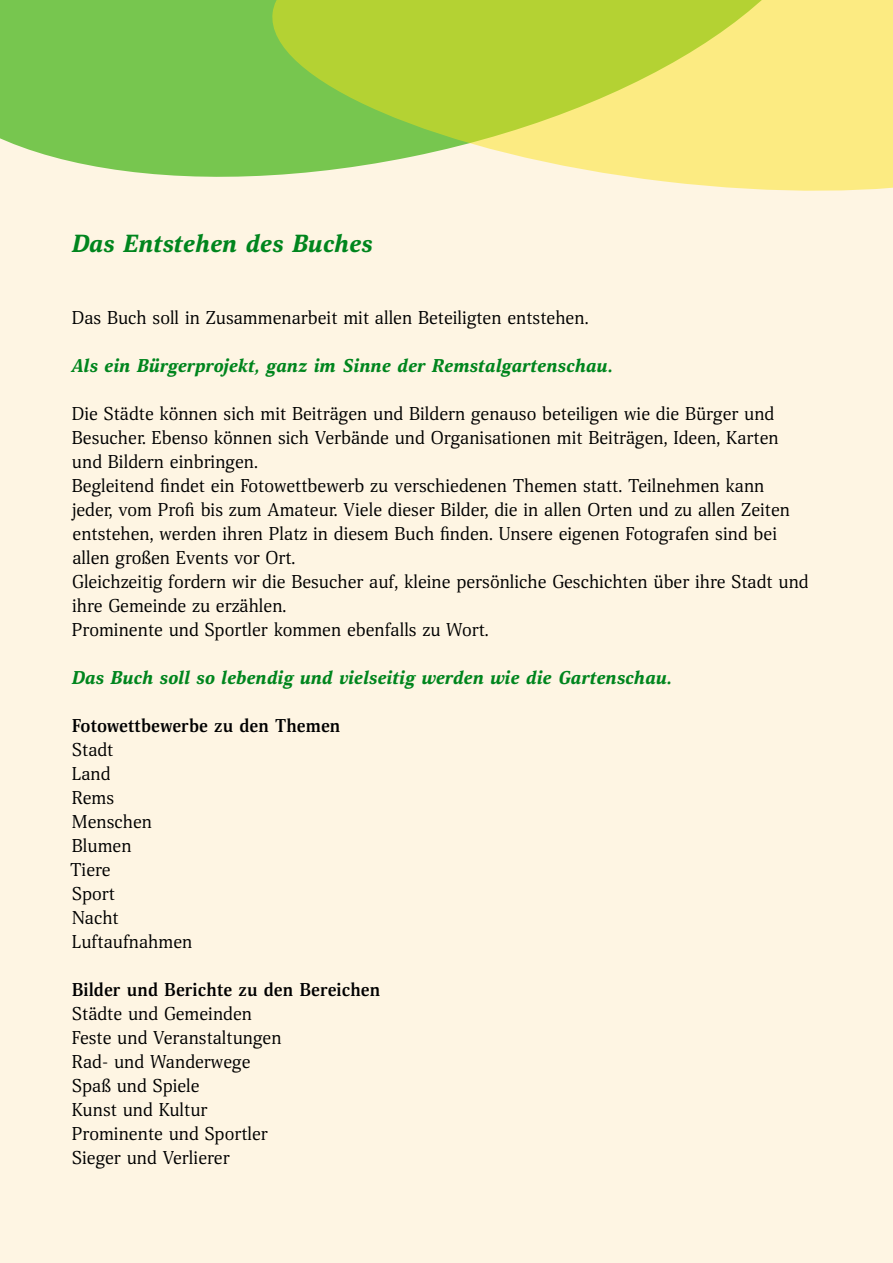
<style>
.page{position:relative;width:893px;height:1263px;background:#fef5e3}
.page>*{position:absolute;margin:0;border:0;box-sizing:border-box;transform-origin:0 0}
.t1{font:italic 900 24px "Scientia";color:#00851d}
.t2{font:18px/24px "Scientia";color:#000}
.t3{font:italic 900 18px "Scientia";color:#00851d}
.t4{font:700 18px "Scientia";color:#000}
</style>
<div class="page">
<div style="left:0;top:0;width:265px;height:177px;background:#77c64f"></div>
<svg style="left:265px;top:0;width:628px;height:191px;background:#d2de68"></svg>
<h1 class="t1" style="left:72px;top:228px;width:302px">Das Entstehen des Buches</h1>
<p class="t2" style="left:72px;top:306px;width:518px">Das Buch soll in Zusammenarbeit mit allen Beteiligten entstehen.</p>
<p class="t3" style="left:71px;top:354px;width:543px">Als ein Bürgerprojekt, ganz im Sinne der Remstalgartenschau.</p>
<p class="t2" style="left:72px;top:402px;width:738px">Die Städte können sich mit Beiträgen und Bildern genauso beteiligen wie die Bürger und Besucher. Ebenso können sich Verbände und Organisationen mit Beiträgen, Ideen, Karten und Bildern einbringen.<br>Begleitend findet ein Fotowettbewerb zu verschiedenen Themen statt. Teilnehmen kann jeder, vom Profi bis zum Amateur. Viele dieser Bilder, die in allen Orten und zu allen Zeiten entstehen, werden ihren Platz in diesem Buch finden. Unsere eigenen Fotografen sind bei allen großen Events vor Ort.<br>Gleichzeitig fordern wir die Besucher auf, kleine persönliche Geschichten über ihre Stadt und ihre Gemeinde zu erzählen.<br>Prominente und Sportler kommen ebenfalls zu Wort.</p>
<p class="t3" style="left:72px;top:666px;width:601px">Das Buch soll so lebendig und vielseitig werden wie die Gartenschau.</p>
<p class="t4" style="left:72px;top:714px;width:270px">Fotowettbewerbe zu den Themen</p>
<p class="t2" style="left:70px;top:738px;width:124px">Stadt<br>Land<br>Rems<br>Menschen<br>Blumen<br>Tiere<br>Sport<br>Nacht<br>Luftaufnahmen</p>
<p class="t4" style="left:72px;top:978px;width:310px">Bilder und Berichte zu den Bereichen</p>
<p class="t2" style="left:72px;top:1002px;width:211px">Städte und Gemeinden<br>Feste und Veranstaltungen<br>Rad- und Wanderwege<br>Spaß und Spiele<br>Kunst und Kultur<br>Prominente und Sportler<br>Sieger und Verlierer</p>
</div>
